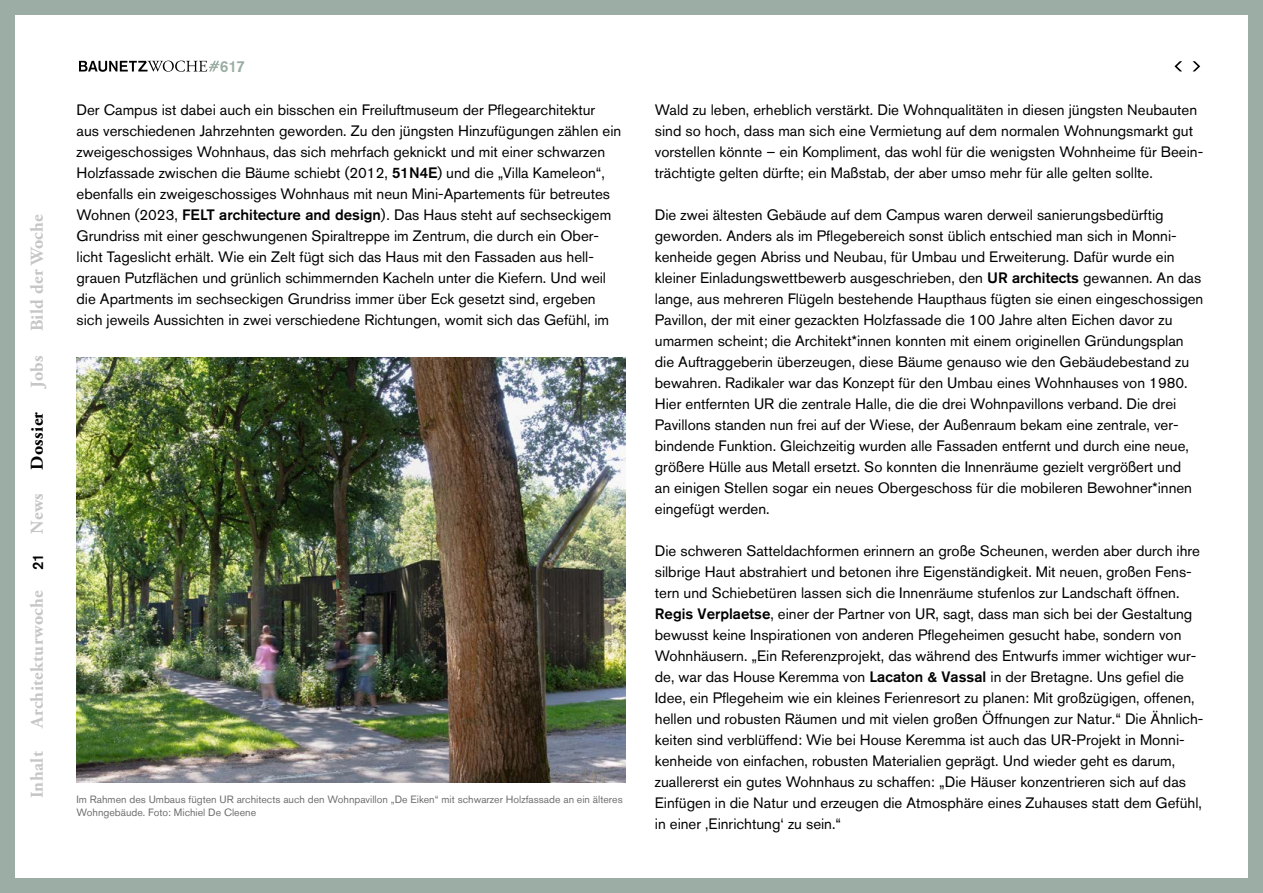
<style>
.page{position:relative;width:1263px;height:893px;background:#fff}
.page>*{position:absolute;margin:0;border:0;box-sizing:border-box;transform-origin:0 0}
.t1{font:700 18px "Adobe Garamond Pro";letter-spacing:.02em;color:#c6c6c6}
.t2{font:700 18px "Adobe Garamond Pro";letter-spacing:.02em;color:#000}
.t3{font:500 15.75px "Akzidenz Grotesk BQ";color:#9bada5}
.t4{font:15px/21px "Akzidenz Grotesk BQ";color:#000}
.t5{font:500 15px "Akzidenz Grotesk BQ";color:#000}
.t6{font:10.5px/13.5px "Akzidenz Grotesk BQ";color:#706f6f}
.s1{font-weight:500}
</style>
<div class="page">
<div style="left:0;top:0;width:1263px;height:893px;border:15px solid #9bada5"></div>
<svg style="left:1192px;top:61px;width:8px;height:10px"></svg>
<svg style="left:1174px;top:61px;width:8px;height:10px"></svg>
<img style="left:77px;top:357px;width:548px;height:425px">
<svg style="left:79px;top:61px;width:140px;height:11px"></svg>
<p class="t1" style="left:27px;top:331px;width:119px;rotate:-90deg">Bild der Woche</p>
<p class="t1" style="left:27px;top:388px;width:34px;rotate:-90deg">Jobs</p>
<p class="t2" style="left:27px;top:470px;width:59px;rotate:-90deg">Dossier</p>
<p class="t1" style="left:27px;top:534px;width:42px;rotate:-90deg">News</p>
<p class="t5" style="left:29px;top:570px;width:18px;rotate:-90deg">21</p>
<p class="t1" style="left:27px;top:728px;width:139px;rotate:-90deg">Architekturwoche</p>
<p class="t1" style="left:27px;top:798px;width:49px;rotate:-90deg">Inhalt</p>
<p class="t3" style="left:220px;top:56px;width:27px">617</p>
<p class="t4" style="left:77px;top:99px;width:546px">Der Campus ist dabei auch ein bisschen ein Freiluftmuseum der Pflegearchitektur aus verschiedenen Jahrzehnten geworden. Zu den jüngsten Hinzufügungen zählen ein zweigeschossiges Wohnhaus, das sich mehrfach geknickt und mit einer schwarzen Holzfassade zwischen die Bäume schiebt (2012, <span class="s1">51N4E</span>) und die „Villa Kameleon“, ebenfalls ein zweigeschossiges Wohnhaus mit neun Mini-Apartements für betreutes Wohnen (2023, <span class="s1">FELT architecture and design</span>). Das Haus steht auf sechseckigem Grundriss mit einer geschwungenen Spiraltreppe im Zentrum, die durch ein Ober&shy;licht Tageslicht erhält. Wie ein Zelt fügt sich das Haus mit den Fassaden aus hell&shy;grauen Putzflächen und grünlich schimmernden Kacheln unter die Kiefern. Und weil die Apartments im sechseckigen Grundriss immer über Eck gesetzt sind, ergeben sich jeweils Aussichten in zwei verschiedene Richtungen, womit sich das Gefühl, im</p>
<p class="t6" style="left:77px;top:792px;width:548px">Im Rahmen des Umbaus fügten UR architects auch den Wohnpavillon „De Eiken“ mit schwarzer Holzfassade an ein älteres<br>Wohngebäude. Foto: Michiel De Cleene</p>
<p class="t4" style="left:655px;top:99px;width:550px">Wald zu leben, erheblich verstärkt. Die Wohnqualitäten in diesen jüngsten Neubauten sind so hoch, dass man sich eine Vermietung auf dem normalen Wohnungsmarkt gut vorstellen könnte – ein Kompliment, das wohl für die wenigsten Wohnheime für Beein&shy;trächtigte gelten dürfte; ein Maßstab, der aber umso mehr für alle gelten sollte.</p>
<p class="t4" style="left:655px;top:204px;width:550px">Die zwei ältesten Gebäude auf dem Campus waren derweil sanierungsbedürftig geworden. Anders als im Pflegebereich sonst üblich entschied man sich in Monni&shy;kenheide gegen Abriss und Neubau, für Umbau und Erweiterung. Dafür wurde ein kleiner Einladungswettbewerb ausgeschrieben, den <span class="s1">UR architects</span> gewannen. An das lange, aus mehreren Flügeln bestehende Haupthaus fügten sie einen eingeschossigen Pavillon, der mit einer gezackten Holzfassade die 100 Jahre alten Eichen davor zu umarmen scheint; die Architekt*innen konnten mit einem originellen Gründungsplan die Auftraggeberin überzeugen, diese Bäume genauso wie den Gebäudebestand zu bewahren. Radikaler war das Konzept für den Umbau eines Wohnhauses von 1980.<br>Hier entfernten UR die zentrale Halle, die die drei Wohnpavillons verband. Die drei Pavillons standen nun frei auf der Wiese, der Außenraum bekam eine zentrale, ver&shy;bindende Funktion. Gleichzeitig wurden alle Fassaden entfernt und durch eine neue, größere Hülle aus Metall ersetzt. So konnten die Innenräume gezielt vergrößert und<br>an einigen Stellen sogar ein neues Obergeschoss für die mobileren Bewohner*innen eingefügt werden.</p>
<p class="t4" style="left:655px;top:540px;width:550px">Die schweren Satteldachformen erinnern an große Scheunen, werden aber durch ihre silbrige Haut abstrahiert und betonen ihre Eigenständigkeit. Mit neuen, großen Fens&shy;tern und Schiebetüren lassen sich die Innenräume stufenlos zur Landschaft öffnen.<br><span class="s1">Regis Verplaetse</span>, einer der Partner von UR, sagt, dass man sich bei der Gestaltung bewusst keine Inspirationen von anderen Pflegeheimen gesucht habe, sondern von Wohnhäusern. „Ein Referenzprojekt, das während des Entwurfs immer wichtiger wur&shy;de, war das House Keremma von <span class="s1">Lacaton &amp; Vassal</span> in der Bretagne. Uns gefiel die Idee, ein Pflegeheim wie ein kleines Ferienresort zu planen: Mit großzügigen, offenen, hellen und robusten Räumen und mit vielen großen Öffnungen zur Natur.“ Die Ähnlich&shy;keiten sind verblüffend: Wie bei House Keremma ist auch das UR-Projekt in Monni&shy;kenheide von einfachen, robusten Materialien geprägt. Und wieder geht es darum, zuallererst ein gutes Wohnhaus zu schaffen: „Die Häuser konzentrieren sich auf das Einfügen in die Natur und erzeugen die Atmosphäre eines Zuhauses statt dem Gefühl, in einer ‚Einrichtung‘ zu sein.“</p>
</div>
